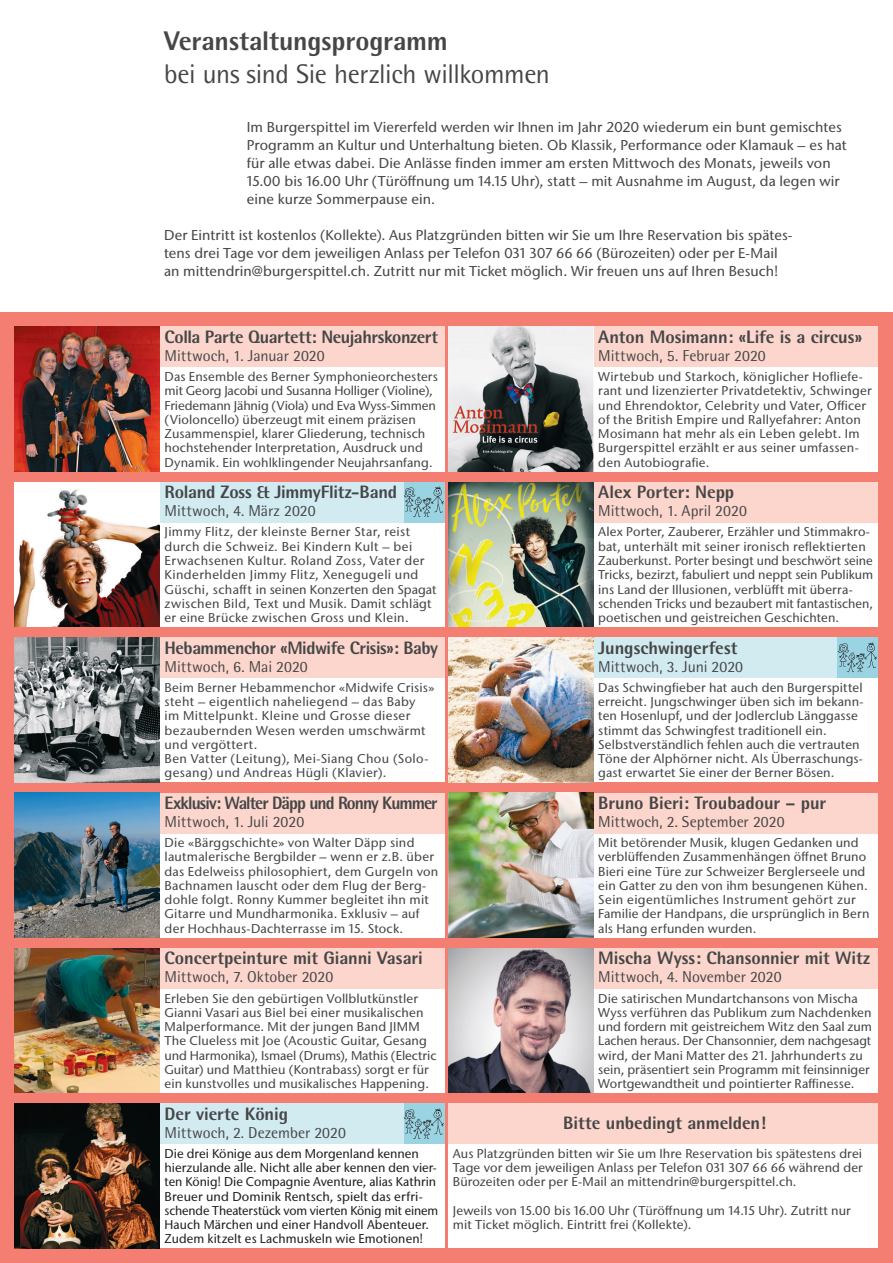
<style>
.page{position:relative;width:893px;height:1263px;background:#fff}
.page>*{position:absolute;margin:0;border:0;box-sizing:border-box;transform-origin:0 0}
.t1{font:27px "Rotis Semi Sans";letter-spacing:-.015em;color:#454647}
.t2{font:800 27px "Rotis Semi Sans";letter-spacing:-.005em;color:#454647}
.t3{font:800 18px "Rotis Semi Sans";letter-spacing:-.01em;color:#454647}
.t4{font:800 18px "Rotis Semi Sans";letter-spacing:-.055em;color:#454647;scale:.95 1}
.t5{font:15.75px "Rotis Semi Sans";color:#454647}
.t6{font:500 14.25px/18px "Stone Sans IIITC Std";letter-spacing:.005em;color:#454647}
.t7{font:500 12.75px/14.2px "Stone Sans IIITC Std";letter-spacing:.01em;color:#454647}
.t8{font:500 12.75px/14.2px "Stone Sans IIITC Std";color:#231f20}
.t9{font:500 12.75px/14.2px "Stone Sans IIITC Std";letter-spacing:.03em;color:#454647}
</style>
<div class="page">
<div style="left:0;top:313px;width:893px;height:950px;background:#f37e71"></div>
<div style="left:449px;top:1103px;width:429px;height:145px;background:#fff"></div>
<div style="left:449px;top:1103px;width:429px;height:41px;background:#fcd6cc"></div>
<div style="left:15px;top:637px;width:429px;height:145px;background:#fff"></div>
<div style="left:15px;top:637px;width:429px;height:41px;background:#fcd6cc"></div>
<img style="left:15px;top:637px;width:144px;height:145px">
<div style="left:15px;top:948px;width:429px;height:145px;background:#fff"></div>
<div style="left:15px;top:948px;width:429px;height:40px;background:#fcd6cc"></div>
<img style="left:15px;top:948px;width:144px;height:145px">
<div style="left:15px;top:1103px;width:429px;height:145px;background:#fff"></div>
<div style="left:15px;top:1103px;width:429px;height:41px;background:#d2ebf1"></div>
<img style="left:15px;top:1103px;width:144px;height:145px">
<div style="left:449px;top:637px;width:429px;height:145px;background:#fff"></div>
<div style="left:449px;top:637px;width:429px;height:41px;background:#d2ebf1"></div>
<img style="left:449px;top:637px;width:144px;height:145px">
<div style="left:449px;top:948px;width:429px;height:145px;background:#fff"></div>
<div style="left:449px;top:948px;width:429px;height:40px;background:#fcd6cc"></div>
<img style="left:449px;top:948px;width:144px;height:145px">
<div style="left:449px;top:793px;width:429px;height:144px;background:#fff"></div>
<div style="left:449px;top:793px;width:429px;height:40px;background:#fcd6cc"></div>
<img style="left:449px;top:793px;width:144px;height:144px">
<div style="left:15px;top:793px;width:429px;height:144px;background:#fff"></div>
<div style="left:15px;top:793px;width:429px;height:40px;background:#fcd6cc"></div>
<img style="left:15px;top:793px;width:144px;height:144px">
<div style="left:15px;top:327px;width:429px;height:144px;background:#fff"></div>
<div style="left:15px;top:327px;width:429px;height:40px;background:#fcd6cc"></div>
<img style="left:15px;top:327px;width:144px;height:144px">
<div style="left:449px;top:482px;width:429px;height:145px;background:#fff"></div>
<div style="left:449px;top:482px;width:429px;height:40px;background:#fcd6cc"></div>
<img style="left:449px;top:482px;width:144px;height:145px">
<div style="left:15px;top:482px;width:429px;height:145px;background:#fff"></div>
<div style="left:15px;top:482px;width:429px;height:40px;background:#d2ebf1"></div>
<img style="left:15px;top:482px;width:144px;height:145px">
<div style="left:449px;top:327px;width:429px;height:144px;background:#fff"></div>
<div style="left:449px;top:327px;width:429px;height:40px;background:#fcd6cc"></div>
<img style="left:449px;top:327px;width:144px;height:144px">
<div style="left:404px;top:482px;width:40px;height:40px;background:#9ad4e3"></div>
<img style="left:404px;top:486px;width:40px;height:31px">
<div style="left:838px;top:637px;width:40px;height:41px;background:#9ad4e3"></div>
<img style="left:838px;top:642px;width:39px;height:31px">
<div style="left:404px;top:1103px;width:40px;height:41px;background:#9ad4e3"></div>
<img style="left:404px;top:1108px;width:40px;height:31px">
<h1 class="t2" style="left:164px;top:24px;width:285px">Veranstaltungsprogramm</h1>
<h1 class="t1" style="left:164px;top:58px;width:387px">bei uns sind Sie herzlich willkommen</h1>
<p class="t6" style="left:247px;top:118px;width:602px">Im Burgerspittel im Viererfeld werden wir Ihnen im Jahr 2020 wiederum ein bunt gemischtes Programm an Kultur und Unterhaltung bieten. Ob Klassik, Performance oder Klamauk – es hat für alle etwas dabei. Die Anlässe finden immer am ersten Mittwoch des Monats, jeweils von 15.00 bis 16.00 Uhr (Türöffnung um 14.15 Uhr), statt – mit Ausnahme im August, da legen wir eine kurze Sommerpause ein.</p>
<p class="t6" style="left:164px;top:226px;width:630px">Der Eintritt ist kostenlos (Kollekte). Aus Platzgründen bitten wir Sie um Ihre Reservation bis spätes&shy;tens drei Tage vor dem jeweiligen Anlass per Telefon 031 307 66 66 (Bürozeiten) oder per E-Mail an mittendrin@burgerspittel.ch. Zutritt nur mit Ticket möglich. Wir freuen uns auf Ihren Besuch!</p>
<h2 class="t3" style="left:165px;top:325px;width:275px">Colla Parte Quartett: Neujahrskonzert</h2>
<p class="t5" style="left:165px;top:346px;width:162px">Mittwoch, 1. Januar 2020</p>
<p class="t7" style="left:165px;top:369px;width:275px">Das Ensemble des Berner Symphonieorchesters mit Georg Jacobi und Susanna Holliger (Violine), Friedemann Jähnig (Viola) und Eva Wyss-Simmen (Violoncello) überzeugt mit einem präzisen Zusammenspiel, klarer Gliederung, technisch hochstehender Interpretation, Ausdruck und Dynamik. Ein wohlklingender Neujahrsanfang.</p>
<h2 class="t3" style="left:165px;top:481px;width:234px">Roland Zoss &amp; JimmyFlitz-Band</h2>
<p class="t5" style="left:165px;top:502px;width:153px">Mittwoch, 4. März 2020</p>
<p class="t7" style="left:165px;top:525px;width:274px">Jimmy Flitz, der kleinste Berner Star, reist durch die Schweiz. Bei Kindern Kult – bei Erwachsenen Kultur. Roland Zoss, Vater der Kinderhelden Jimmy Flitz, Xenegugeli und Güschi, schafft in seinen Konzerten den Spagat zwischen Bild, Text und Musik. Damit schlägt er eine Brücke zwischen Gross und Klein.</p>
<h2 class="t3" style="left:165px;top:636px;width:275px">Hebammenchor «Midwife Crisis»: Baby</h2>
<p class="t5" style="left:165px;top:657px;width:145px">Mittwoch, 6. Mai 2020</p>
<p class="t9" style="left:165px;top:680px;width:271px">Beim Berner Hebammenchor «Midwife Crisis» steht – eigentlich naheliegend – das Baby<br>im Mittelpunkt. Kleine und Grosse dieser bezaubernden Wesen werden umschwärmt und vergöttert.<br>Ben Vatter (Leitung), Mei-Siang Chou (Solo&shy;gesang) und Andreas Hügli (Klavier).</p>
<h2 class="t4" style="left:165px;top:791px;width:289px">Exklusiv: Walter Däpp und Ronny Kummer</h2>
<p class="t5" style="left:165px;top:812px;width:141px">Mittwoch, 1. Juli 2020</p>
<p class="t7" style="left:165px;top:835px;width:275px">Die «Bärggschichte» von Walter Däpp sind lautmalerische Bergbilder – wenn er z.B. über das Edelweiss philosophiert, dem Gurgeln von Bachnamen lauscht oder dem Flug der Berg&shy;dohle folgt. Ronny Kummer begleitet ihn mit Gitarre und Mundharmonika. Exklusiv – auf der Hochhaus-Dachterrasse im 15. Stock.</p>
<h2 class="t3" style="left:165px;top:947px;width:260px">Concertpeinture mit Gianni Vasari</h2>
<p class="t5" style="left:165px;top:968px;width:170px">Mittwoch, 7. Oktober 2020</p>
<p class="t7" style="left:165px;top:991px;width:274px">Erleben Sie den gebürtigen Vollblutkünstler Gianni Vasari aus Biel bei einer musikalischen Malperformance. Mit der jungen Band JIMM The Clueless mit Joe (Acoustic Guitar, Gesang und Harmonika), Ismael (Drums), Mathis (Electric Guitar) und Matthieu (Kontrabass) sorgt er für ein kunstvolles und musikalisches Happening.</p>
<h2 class="t3" style="left:165px;top:1102px;width:125px">Der vierte König</h2>
<p class="t5" style="left:165px;top:1123px;width:183px">Mittwoch, 2. Dezember 2020</p>
<p class="t8" style="left:165px;top:1146px;width:275px">Die drei Könige aus dem Morgenland kennen hierzulande alle. Nicht alle aber kennen den vier&shy;ten König! Die Compagnie Aventure, alias Kathrin Breuer und Dominik Rentsch, spielt das erfri&shy;schende Theaterstück vom vierten König mit einem Hauch Märchen und einer Handvoll Abenteuer.<br>Zudem kitzelt es Lachmuskeln wie Emotionen!</p>
<h2 class="t3" style="left:598px;top:325px;width:265px">Anton Mosimann: «Life is a circus»</h2>
<p class="t5" style="left:598px;top:346px;width:169px">Mittwoch, 5. Februar 2020</p>
<p class="t7" style="left:598px;top:369px;width:275px">Wirtebub und Starkoch, königlicher Hofliefe&shy;rant und lizenzierter Privatdetektiv, Schwinger und Ehrendoktor, Celebrity und Vater, Officer of the British Empire und Rallyefahrer: Anton Mosimann hat mehr als ein Leben gelebt. Im Burgerspittel erzählt er aus seiner umfassen&shy;den Autobiografie.</p>
<h2 class="t3" style="left:598px;top:481px;width:137px">Alex Porter: Nepp</h2>
<p class="t5" style="left:598px;top:502px;width:150px">Mittwoch, 1. April 2020</p>
<p class="t7" style="left:598px;top:525px;width:276px">Alex Porter, Zauberer, Erzähler und Stimmakro&shy;bat, unterhält mit seiner ironisch reflektierten Zauberkunst. Porter besingt und beschwört seine Tricks, bezirzt, fabuliert und neppt sein Publikum ins Land der Illusionen, verblüfft mit überra&shy;schenden Tricks und bezaubert mit fantastischen, poetischen und geistreichen Geschichten.</p>
<h2 class="t3" style="left:598px;top:636px;width:141px">Jungschwingerfest</h2>
<p class="t5" style="left:598px;top:657px;width:146px">Mittwoch, 3. Juni 2020</p>
<p class="t7" style="left:598px;top:680px;width:267px">Das Schwingfieber hat auch den Burgerspittel erreicht. Jungschwinger üben sich im bekann&shy;ten Hosenlupf, und der Jodlerclub Länggasse stimmt das Schwingfest traditionell ein.<br>Selbstverständlich fehlen auch die vertrauten Töne der Alphörner nicht. Als Überraschungs&shy;gast erwartet Sie einer der Berner Bösen.</p>
<h2 class="t3" style="left:598px;top:791px;width:230px">Bruno Bieri: Troubadour – pur</h2>
<p class="t5" style="left:598px;top:812px;width:188px">Mittwoch, 2. September 2020</p>
<p class="t7" style="left:598px;top:835px;width:273px">Mit betörender Musik, klugen Gedanken und verblüffenden Zusammenhängen öffnet Bruno Bieri eine Türe zur Schweizer Berglerseele und ein Gatter zu den von ihm besungenen Kühen.<br>Sein eigentümliches Instrument gehört zur Familie der Handpans, die ursprünglich in Bern als Hang erfunden wurden.</p>
<h2 class="t3" style="left:598px;top:947px;width:273px">Mischa Wyss: Chansonnier mit Witz</h2>
<p class="t5" style="left:598px;top:968px;width:185px">Mittwoch, 4. November 2020</p>
<p class="t7" style="left:598px;top:991px;width:275px">Die satirischen Mundartchansons von Mischa Wyss verführen das Publikum zum Nachdenken und fordern mit geistreichem Witz den Saal zum Lachen heraus. Der Chansonnier, dem nachgesagt wird, der Mani Matter des 21. Jahrhunderts zu sein, präsentiert sein Programm mit feinsinniger Wortgewandtheit und pointierter Raffinesse.</p>
<h2 class="t3" style="left:563px;top:1111px;width:204px">Bitte unbedingt anmelden!</h2>
<p class="t7" style="left:453px;top:1146px;width:412px;text-align:justify">Aus Platzgründen bitten wir Sie um Ihre Reservation bis spätestens drei Tage vor dem jeweiligen Anlass per Telefon 031 307 66 66 während der Bürozeiten oder per E-Mail an mittendrin@burgerspittel.ch.</p>
<p class="t7" style="left:453px;top:1203px;width:400px">Jeweils von 15.00 bis 16.00 Uhr (Türöffnung um 14.15 Uhr). Zutritt nur mit Ticket möglich. Eintritt frei (Kollekte).</p>
</div>
